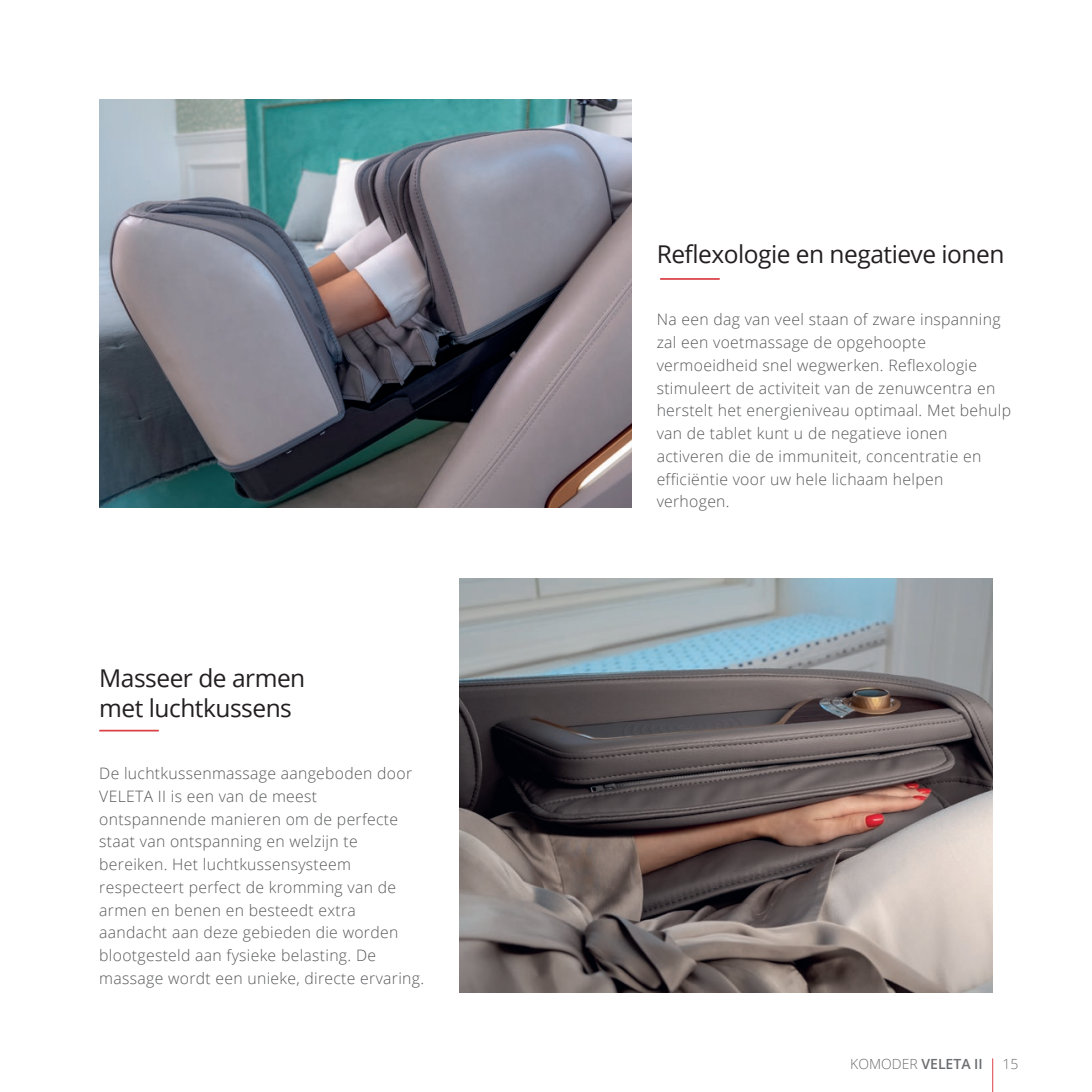
<style>
.page{position:relative;width:1092px;height:1092px;background:#fff}
.page>*{position:absolute;margin:0;border:0;box-sizing:border-box;transform-origin:0 0}
.t1{font:24.5px/29.4px "Open Sans";letter-spacing:-.02em;color:#231f20}
.t2{font:300 15.75px/22.8px "Open Sans";letter-spacing:.02em;color:#57585a}
.t3{font:600 14px "Open Sans";color:#6c6d70}
.t4{font:300 14px "Open Sans";color:#6c6d70}
.s1{font-weight:300}
</style>
<div class="page">
<hr style="left:660px;top:278px;width:59px;height:2px;background:#db4145">
<hr style="left:99px;top:729px;width:60px;height:2px;background:#db4145">
<img style="left:459px;top:578px;width:533px;height:414px">
<img style="left:99px;top:99px;width:532px;height:408px">
<hr style="left:992px;top:1058px;width:1px;height:33px;background:#db4145">
<h1 class="t1" style="left:99px;top:663px;width:207px">Masseer de armen met luchtkussens</h1>
<p class="t2" style="left:99px;top:761px;width:326px">De luchtkussenmassage aangeboden door VELETA II is een van de meest ontspannende manieren om de perfecte staat van ontspanning en welzijn te bereiken. Het luchtkussensysteem respecteert perfect de kromming van de armen en benen en besteedt extra aandacht aan deze gebieden die worden blootgesteld aan fysieke belasting. De massage wordt een unieke, directe ervaring.</p>
<h1 class="t1" style="left:656px;top:239px;width:349px">Reflexologie en negatieve ionen</h1>
<p class="t2" style="left:656px;top:308px;width:356px">Na een dag van veel staan of zware inspanning zal een voetmassage de opgehoopte vermoeidheid snel wegwerken. Reflexologie stimuleert de activiteit van de zenuwcentra en herstelt het energieniveau optimaal. Met behulp van de tablet kunt u de negatieve ionen activeren die de immuniteit, concentratie en efficiëntie voor uw hele lichaam helpen verhogen.</p>
<p class="t3" style="left:850px;top:1054px;width:134px"><span class="s1">KOMODER</span> VELETA II</p>
<p class="t4" style="left:1002px;top:1054px;width:17px">15</p>
</div>
